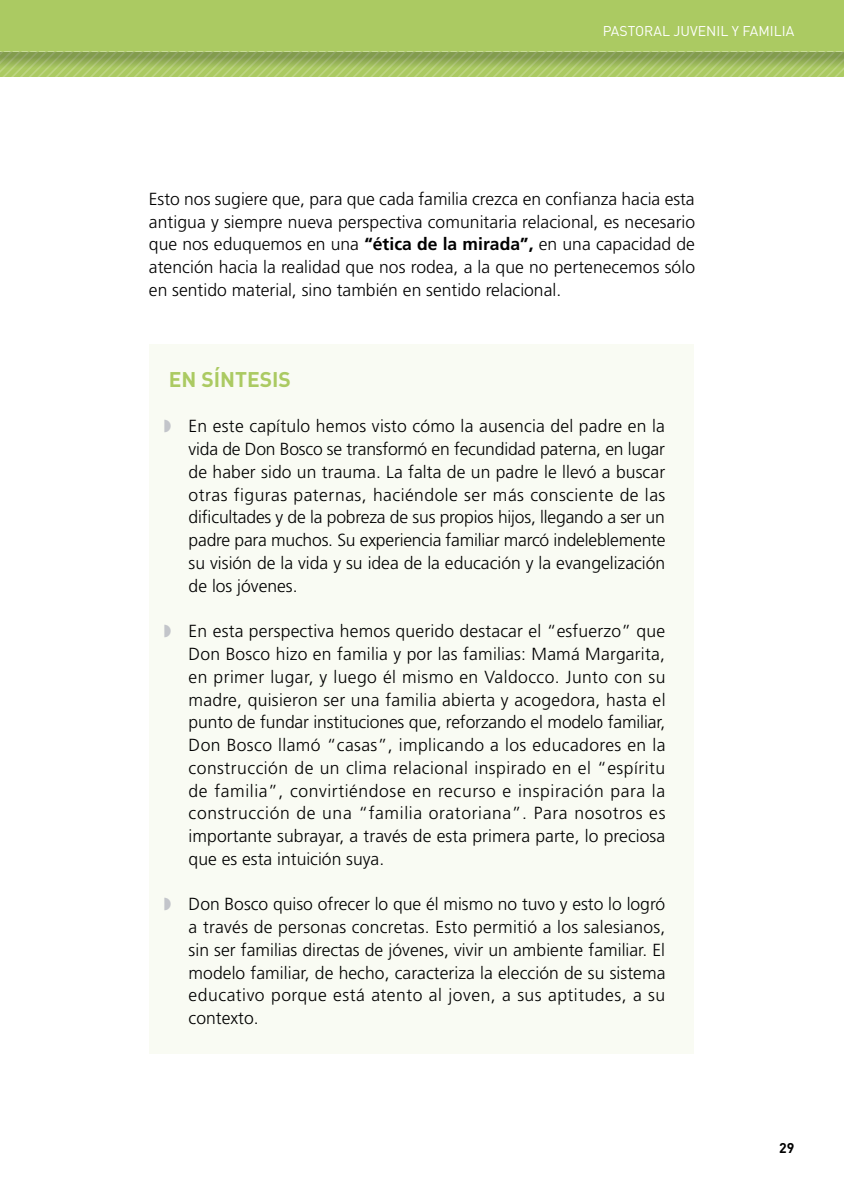
<style>
.page{position:relative;width:844px;height:1191px;background:#fff}
.page>*{position:absolute;margin:0;border:0;box-sizing:border-box;transform-origin:0 0}
.Ladillo_EN_SINTESI{font:21px "DIN Bold Alternate";color:#abca62}
.Texto_10_13{font:300 17.5px/22.8px "Frutiger LT Std";color:#000;text-align:justify}
.t1{font:14px "DIN";color:#fff}
.t2{font:700 14px "DIN";color:#000}
.s1{font-weight:700}
.s2{color:#c3c5ca}
</style>
<div class="page">
<svg style="left:0;top:67px;width:843px;height:9px;background:#afcc6a"></svg>
<svg style="left:0;top:52px;width:843px;height:15px;background:#92ab5a"></svg>
<div style="left:0;top:0;width:843px;height:52px;background:#abca62"></div>
<div style="left:150px;top:345px;width:544px;height:276px;background:#f9fbf3"></div>
<div style="left:150px;top:549px;width:544px;height:345px;background:#f9fbf3"></div>
<div style="left:150px;top:822px;width:544px;height:231px;background:#f9fbf3"></div>
<p class="t1" style="left:602px;top:22px;width:193px">PASTORAL JUVENIL Y FAMILIA</p>
<p class="Texto_10_13" style="left:149px;top:188px;width:547px">Esto nos sugiere que, para que cada familia crezca en confianza hacia esta antigua y siempre nueva perspectiva comunitaria relacional, es necesario que nos eduquemos en una <span class="s1">“ética de la mirada”,</span> en una capacidad de atención hacia la realidad que nos rodea, a la que no pertenecemos sólo en sentido material, sino también en sentido relacional.</p>
<p class="Ladillo_EN_SINTESI" style="left:169px;top:365px;width:124px">EN SÍNTESIS</p>
<p class="Texto_10_13" style="left:189px;top:415px;width:478px;text-indent:-25px"><span class="s2">◗</span> En este capítulo hemos visto cómo la ausencia del padre en la vida de Don Bosco se transformó en fecundidad paterna, en lugar de haber sido un trauma. La falta de un padre le llevó a buscar otras figuras paternas, haciéndole ser más consciente de las dificultades y de la pobreza de sus propios hijos, llegando a ser un padre para muchos. Su experiencia familiar marcó indeleblemente su visión de la vida y su idea de la educación y la evangelización de los jóvenes.</p>
<p class="Texto_10_13" style="left:189px;top:620px;width:478px;text-indent:-25px"><span class="s2">◗</span> En esta perspectiva hemos querido destacar el “esfuerzo” que Don Bosco hizo en familia y por las familias: Mamá Margarita, en primer lugar, y luego él mismo en Valdocco. Junto con su madre, quisieron ser una familia abierta y acogedora, hasta el punto de fundar instituciones que, reforzando el modelo familiar, Don Bosco llamó “casas”, implicando a los educadores en la construcción de un clima relacional inspirado en el “espíritu de familia”, convirtiéndose en recurso e inspiración para la construcción de una “familia oratoriana”. Para nosotros es importante subrayar, a través de esta primera parte, lo preciosa que es esta intuición suya.</p>
<p class="Texto_10_13" style="left:189px;top:893px;width:478px;text-indent:-25px"><span class="s2">◗</span> Don Bosco quiso ofrecer lo que él mismo no tuvo y esto lo logró a través de personas concretas. Esto permitió a los salesianos, sin ser familias directas de jóvenes, vivir un ambiente familiar. El modelo familiar, de hecho, caracteriza la elección de su sistema educativo porque está atento al joven, a sus aptitudes, a su contexto.</p>
<p class="t2" style="left:778px;top:1138px;width:17px">29</p>
</div>
